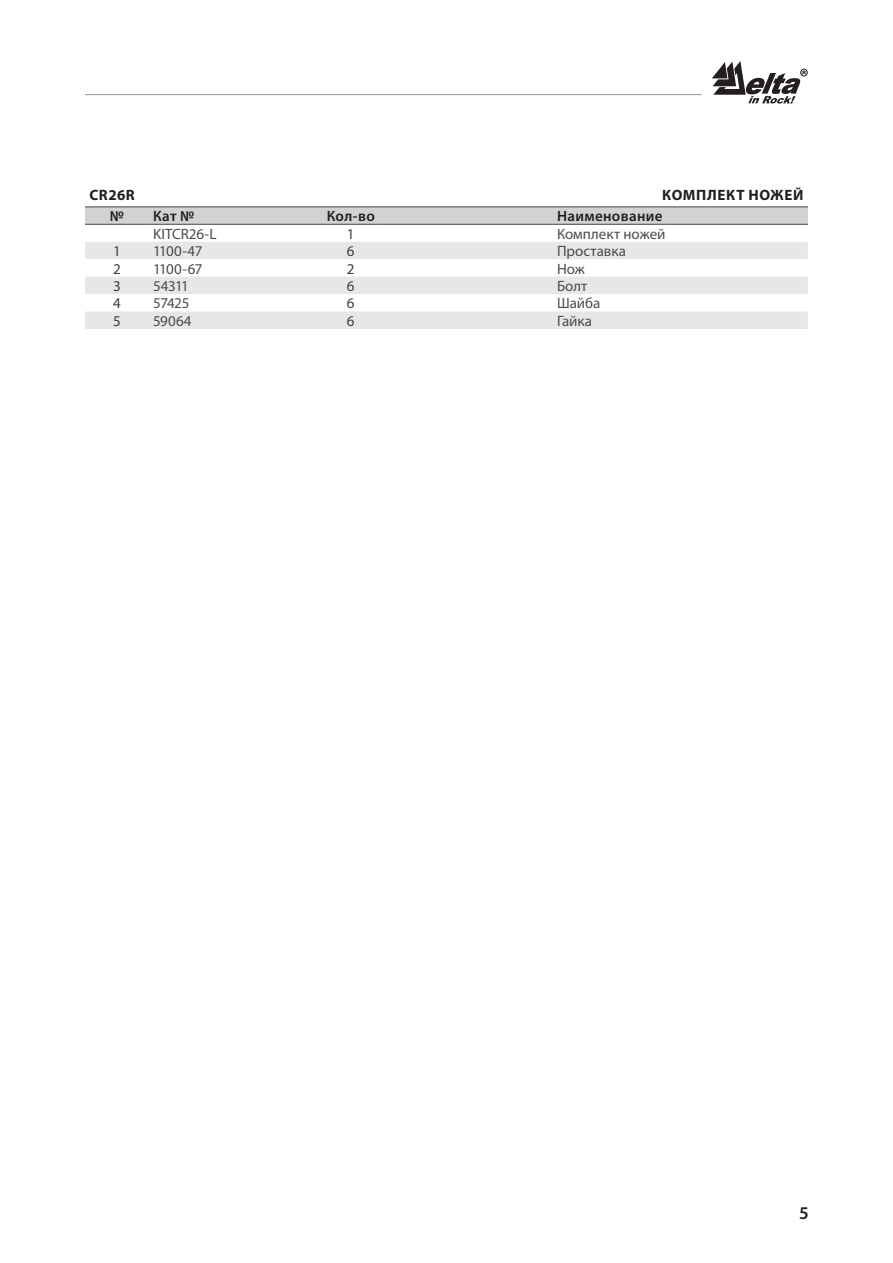
<style>
.page{position:relative;width:893px;height:1263px;background:#fff}
.page>*{position:absolute;margin:0;border:0;box-sizing:border-box;transform-origin:0 0}
.t1{font:600 18px "Myriad Pro";color:#231f20}
.Table{font:15px "Myriad Pro";color:#4b4c4d}
.Table_Head_Left{font:600 15px "Myriad Pro";letter-spacing:.025em;color:#231f20}
.Running_Title_Right{font:700 15px "Myriad Pro";letter-spacing:.045em;color:#231f20}
.Table_center{font:15px "Myriad Pro";color:#3e3e3f}
.Table_Head{font:600 15px "Myriad Pro";color:#231f20}
.Running_Title_left{font:700 15px "Myriad Pro";letter-spacing:.04em;color:#231f20}
</style>
<div class="page">
<hr style="left:85px;top:94px;width:617px;height:1px;background:#939598">
<svg style="left:712px;top:61px;width:96px;height:43px"></svg>
<svg style="left:85px;top:207px;width:723px;height:17px;background:#cbccce"></svg>
<svg style="left:85px;top:242px;width:723px;height:87px;fill:#e6e7e9"></svg>
<hr style="left:85px;top:224px;width:64px;height:1px;background:#57585a">
<hr style="left:149px;top:224px;width:170px;height:1px;background:#57585a">
<hr style="left:319px;top:224px;width:64px;height:1px;background:#57585a">
<hr style="left:383px;top:224px;width:170px;height:1px;background:#57585a">
<hr style="left:553px;top:224px;width:255px;height:1px;background:#57585a">
<hr style="left:85px;top:206px;width:64px;height:1px;background:#57585a">
<hr style="left:149px;top:206px;width:170px;height:1px;background:#57585a">
<hr style="left:319px;top:206px;width:64px;height:1px;background:#57585a">
<hr style="left:383px;top:206px;width:170px;height:1px;background:#57585a">
<hr style="left:553px;top:206px;width:255px;height:1px;background:#57585a">
<p class="Running_Title_left" style="left:89px;top:186px;width:47px">CR26R</p>
<p class="Running_Title_Right" style="left:662px;top:186px;width:143px">КОМПЛЕКТ НОЖЕЙ</p>
<p class="Table_Head" style="left:110px;top:208px;width:16px">№</p>
<p class="Table_Head_Left" style="left:153px;top:208px;width:43px">Кат №</p>
<p class="Table_Head" style="left:327px;top:208px;width:50px">Кол-во</p>
<p class="Table_Head_Left" style="left:557px;top:208px;width:107px">Наименование</p>
<p class="Table" style="left:153px;top:225px;width:65px">KITCR26-L</p>
<p class="Table_center" style="left:347px;top:225px;width:9px">1</p>
<p class="Table" style="left:557px;top:225px;width:110px">Комплект ножей</p>
<p class="Table_center" style="left:113px;top:243px;width:9px">1</p>
<p class="Table" style="left:153px;top:243px;width:51px">1100-47</p>
<p class="Table_center" style="left:347px;top:243px;width:9px">6</p>
<p class="Table" style="left:557px;top:243px;width:70px">Проставка</p>
<p class="Table_center" style="left:113px;top:260px;width:9px">2</p>
<p class="Table" style="left:153px;top:260px;width:51px">1100-67</p>
<p class="Table_center" style="left:347px;top:260px;width:9px">2</p>
<p class="Table" style="left:557px;top:260px;width:29px">Нож</p>
<p class="Table_center" style="left:113px;top:278px;width:9px">3</p>
<p class="Table" style="left:153px;top:278px;width:37px">54311</p>
<p class="Table_center" style="left:347px;top:278px;width:9px">6</p>
<p class="Table" style="left:557px;top:278px;width:32px">Болт</p>
<p class="Table_center" style="left:113px;top:295px;width:9px">4</p>
<p class="Table" style="left:153px;top:295px;width:38px">57425</p>
<p class="Table_center" style="left:347px;top:295px;width:9px">6</p>
<p class="Table" style="left:557px;top:295px;width:45px">Шайба</p>
<p class="Table_center" style="left:113px;top:313px;width:9px">5</p>
<p class="Table" style="left:153px;top:313px;width:40px">59064</p>
<p class="Table_center" style="left:347px;top:313px;width:9px">6</p>
<p class="Table" style="left:557px;top:313px;width:36px">Гайка</p>
<p class="t1" style="left:799px;top:1203px;width:11px">5</p>
</div>
